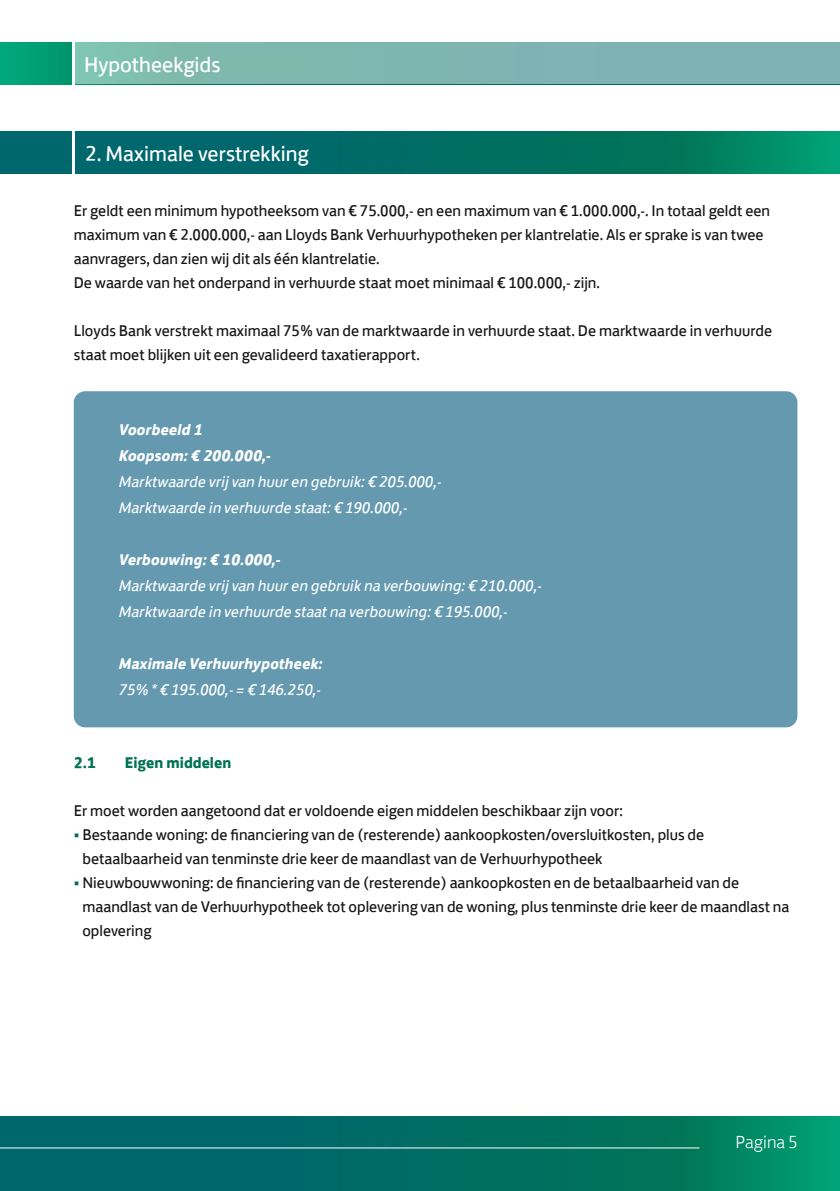
<style>
.page{position:relative;width:840px;height:1191px;background:#fff}
.page>*{position:absolute;margin:0;border:0;box-sizing:border-box;transform-origin:0 0}
.t1{font:22px "Lloyds Bank Jack";color:#fff}
.t2{font:300 18px "Lloyds Bank Jack";color:#fff}
.BODY{font:16px/24px "Lloyds Bank Jack";color:#151616}
.BODY-2{font:italic 16px "Lloyds Bank Jack";color:#fff}
.BODY-3{font:italic 700 16px "Lloyds Bank Jack";color:#fff}
.TK{font:700 16px "Lloyds Bank Jack";color:#007255}
.s1{color:#007255}
</style>
<div class="page">
<svg style="left:0;top:1116px;width:839px;height:75px;background:#017266"></svg>
<hr style="left:0;top:1147px;width:699px;height:1px;background:#fff">
<div style="left:0;top:43px;width:839px;height:41px;background:#009f74"></div>
<div style="left:74px;top:43px;width:765px;height:41px;background:linear-gradient(to right,#7fbdac,#7fafb6)"></div>
<hr style="left:73px;top:42px;width:2px;height:42px;background:#fff">
<svg style="left:0;top:132px;width:839px;height:42px;background:#007166"></svg>
<hr style="left:73px;top:132px;width:2px;height:42px;background:#fff">
<div style="left:74px;top:391px;width:723px;height:336px;background:#6499b0;border-radius:11px"></div>
<h1 class="t1" style="left:84px;top:46px;width:138px">Hypotheekgids</h1>
<p class="t1" style="left:85px;top:136px;width:225px">2. Maximale verstrekking</p>
<p class="BODY" style="left:74px;top:197px;width:697px">Er geldt een minimum hypotheeksom van € 75.000,- en een maximum van € 1.000.000,-. In totaal geldt een maximum van € 2.000.000,- aan Lloyds Bank Verhuurhypotheken per klantrelatie. Als er sprake is van twee aanvragers, dan zien wij dit als één klantrelatie.</p>
<p class="BODY" style="left:74px;top:269px;width:527px">De waarde van het onderpand in verhuurde staat moet minimaal € 100.000,- zijn.</p>
<p class="BODY" style="left:74px;top:317px;width:699px">Lloyds Bank verstrekt maximaal 75% van de marktwaarde in verhuurde staat. De marktwaarde in verhuurde staat moet blijken uit een gevalideerd taxatierapport.</p>
<p class="BODY-3" style="left:119px;top:416px;width:85px">Voorbeeld 1</p>
<p class="BODY-3" style="left:119px;top:442px;width:153px">Koopsom: € 200.000,-</p>
<p class="BODY-2" style="left:119px;top:469px;width:324px">Marktwaarde vrij van huur en gebruik: € 205.000,-</p>
<p class="BODY-2" style="left:119px;top:495px;width:290px">Marktwaarde in verhuurde staat: € 190.000,-</p>
<p class="BODY-3" style="left:119px;top:546px;width:163px">Verbouwing: € 10.000,-</p>
<p class="BODY-2" style="left:119px;top:573px;width:424px">Marktwaarde vrij van huur en gebruik na verbouwing: € 210.000,-</p>
<p class="BODY-2" style="left:119px;top:599px;width:390px">Marktwaarde in verhuurde staat na verbouwing: € 195.000,-</p>
<p class="BODY-3" style="left:119px;top:650px;width:205px">Maximale Verhuurhypotheek:</p>
<p class="BODY-2" style="left:119px;top:677px;width:203px">75% * € 195.000,- = € 146.250,-</p>
<p class="TK" style="left:74px;top:749px;width:24px">2.1</p>
<p class="TK" style="left:125px;top:749px;width:108px">Eigen middelen</p>
<p class="BODY" style="left:74px;top:797px;width:550px">Er moet worden aangetoond dat er voldoende eigen middelen beschikbaar zijn voor:</p>
<p class="BODY" style="left:82px;top:821px;width:623px;text-indent:-9px"><span class="s1">•</span> Bestaande woning: de financiering van de (resterende) aankoopkosten/oversluitkosten, plus de betaalbaarheid van tenminste drie keer de maandlast van de Verhuurhypotheek</p>
<p class="BODY" style="left:82px;top:869px;width:708px;text-indent:-9px"><span class="s1">•</span> Nieuwbouwwoning: de financiering van de (resterende) aankoopkosten en de betaalbaarheid van de maandlast van de Verhuurhypotheek tot oplevering van de woning, plus tenminste drie keer de maandlast na oplevering</p>
<p class="t2" style="left:735px;top:1127px;width:63px">Pagina 5</p>
</div>
